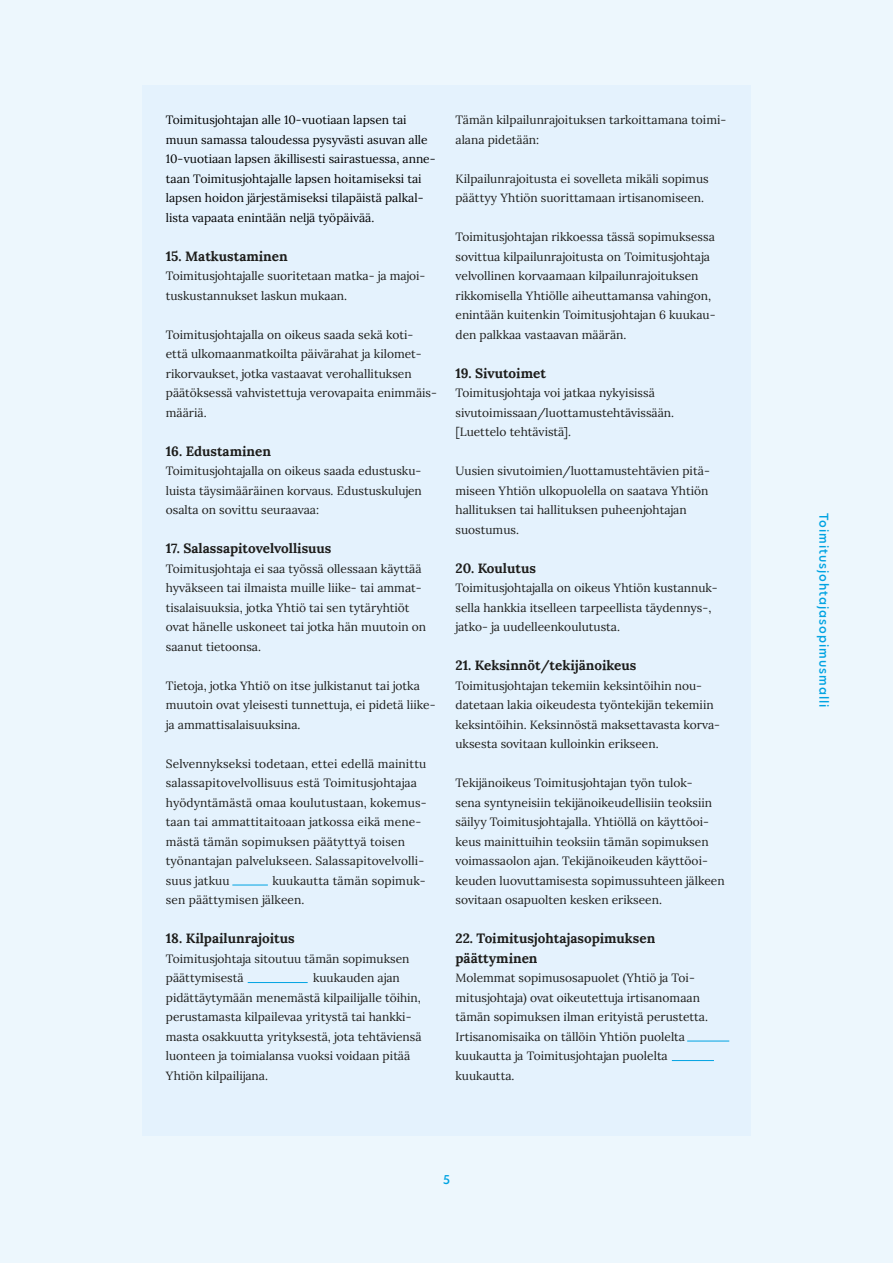
<style>
.page{position:relative;width:893px;height:1263px;background:#edf7fd}
.page>*{position:absolute;margin:0;border:0;box-sizing:border-box;transform-origin:0 0}
.Ala_ala_otsikko{font:700 13.5px "Lora";color:#1d1d1b}
.leipis_no_indent{font:12px/19.5px "Lora";color:#1d1d1b}
.leipis_no_indent-2{font:12px/19.5px "Lora";color:#000}
.t1{font:500 12px "Hero New";letter-spacing:.08em;color:#00a3e2}
</style>
<div class="page">
<div style="left:142px;top:85px;width:608px;height:1050px;background:#e4f2fd"></div>
<hr style="left:232px;top:885px;width:36px;height:1px;background:#00a3e2">
<hr style="left:248px;top:982px;width:60px;height:1px;background:#00a3e2">
<hr style="left:687px;top:1041px;width:42px;height:1px;background:#00a3e2">
<hr style="left:672px;top:1060px;width:42px;height:1px;background:#00a3e2">
<p class="leipis_no_indent-2" style="left:166px;top:109px;width:271px">Toimitusjohtajan alle 10-vuotiaan lapsen tai muun samassa taloudessa pysyvästi asuvan alle 10-vuotiaan lapsen äkillisesti sairastuessa, anne&shy;taan Toimitusjohtajalle lapsen hoitamiseksi tai lapsen hoidon järjestämiseksi tilapäistä palkal&shy;lista vapaata enintään neljä työpäivää.</p>
<p class="Ala_ala_otsikko" style="left:166px;top:244px;width:123px">15. Matkustaminen</p>
<p class="leipis_no_indent" style="left:166px;top:265px;width:261px">Toimitusjohtajalle suoritetaan matka- ja majoi&shy;tuskustannukset laskun mukaan.</p>
<p class="leipis_no_indent" style="left:166px;top:324px;width:273px">Toimitusjohtajalla on oikeus saada sekä koti&shy;että ulkomaanmatkoilta päivärahat ja kilomet&shy;rikorvaukset, jotka vastaavat verohallituksen päätöksessä vahvistettuja verovapaita enimmäis&shy;määriä.</p>
<p class="Ala_ala_otsikko" style="left:166px;top:439px;width:107px">16. Edustaminen</p>
<p class="leipis_no_indent" style="left:166px;top:460px;width:258px;text-align:justify">Toimitusjohtajalla on oikeus saada edustusku&shy;luista täysimääräinen korvaus. Edustuskulujen osalta on sovittu seuraavaa:</p>
<p class="Ala_ala_otsikko" style="left:166px;top:537px;width:167px">17. Salassapitovelvollisuus</p>
<p class="leipis_no_indent" style="left:166px;top:558px;width:262px">Toimitusjohtaja ei saa työssä ollessaan käyttää hyväkseen tai ilmaista muille liike- tai ammat&shy;tisalaisuuksia, jotka Yhtiö tai sen tytäryhtiöt ovat hänelle uskoneet tai jotka hän muutoin on saanut tietoonsa.</p>
<p class="leipis_no_indent" style="left:166px;top:675px;width:271px">Tietoja, jotka Yhtiö on itse julkistanut tai jotka muutoin ovat yleisesti tunnettuja, ei pidetä liike&shy;ja ammattisalaisuuksina.</p>
<p class="leipis_no_indent" style="left:166px;top:753px;width:262px">Selvennykseksi todetaan, ettei edellä mainittu salassapitovelvollisuus estä Toimitusjohtajaa hyödyntämästä omaa koulutustaan, kokemus&shy;taan tai ammattitaitoaan jatkossa eikä mene&shy;mästä tämän sopimuksen päätyttyä toisen työnantajan palvelukseen. Salassapitovelvolli&shy;suus jatkuu</p>
<p class="leipis_no_indent" style="left:166px;top:870px;width:261px;text-indent:107px">kuukautta tämän sopimuk&shy;sen päättymisen jälkeen.</p>
<p class="Ala_ala_otsikko" style="left:166px;top:927px;width:130px">18. Kilpailunrajoitus</p>
<p class="leipis_no_indent" style="left:166px;top:948px;width:245px">Toimitusjohtaja sitoutuu tämän sopimuksen päättymisestä</p>
<p class="leipis_no_indent" style="left:166px;top:967px;width:257px;text-indent:147px">kuukauden ajan pidättäytymään menemästä kilpailijalle töihin, perustamasta kilpailevaa yritystä tai hankki&shy;masta osakkuutta yrityksestä, jota tehtäviensä luonteen ja toimialansa vuoksi voidaan pitää Yhtiön kilpailijana.</p>
<p class="leipis_no_indent" style="left:455px;top:109px;width:272px">Tämän kilpailunrajoituksen tarkoittamana toimi&shy;alana pidetään:</p>
<p class="leipis_no_indent" style="left:455px;top:168px;width:255px">Kilpailunrajoitusta ei sovelleta mikäli sopimus päättyy Yhtiön suorittamaan irtisanomiseen.</p>
<p class="leipis_no_indent" style="left:455px;top:226px;width:262px">Toimitusjohtajan rikkoessa tässä sopimuksessa sovittua kilpailunrajoitusta on Toimitusjohtaja velvollinen korvaamaan kilpailunrajoituksen rikkomisella Yhtiölle aiheuttamansa vahingon, enintään kuitenkin Toimitusjohtajan 6 kuukau&shy;den palkkaa vastaavan määrän.</p>
<p class="Ala_ala_otsikko" style="left:455px;top:361px;width:92px">19. Sivutoimet</p>
<p class="leipis_no_indent" style="left:455px;top:382px;width:220px">Toimitusjohtaja voi jatkaa nykyisissä sivutoimissaan/luottamustehtävissään.</p>
<p class="leipis_no_indent" style="left:455px;top:421px;width:117px">[Luettelo tehtävistä].</p>
<p class="leipis_no_indent" style="left:455px;top:460px;width:256px">Uusien sivutoimien/luottamustehtävien pitä&shy;miseen Yhtiön ulkopuolella on saatava Yhtiön hallituksen tai hallituksen puheenjohtajan suostumus.</p>
<p class="Ala_ala_otsikko" style="left:455px;top:556px;width:82px">20. Koulutus</p>
<p class="leipis_no_indent" style="left:455px;top:577px;width:264px">Toimitusjohtajalla on oikeus Yhtiön kustannuk&shy;sella hankkia itselleen tarpeellista täydennys-, jatko- ja uudelleenkoulutusta.</p>
<p class="Ala_ala_otsikko" style="left:455px;top:654px;width:182px">21. Keksinnöt/tekijänoikeus</p>
<p class="leipis_no_indent" style="left:455px;top:675px;width:266px">Toimitusjohtajan tekemiin keksintöihin nou&shy;datetaan lakia oikeudesta työntekijän tekemiin keksintöihin. Keksinnöstä maksettavasta korva&shy;uksesta sovitaan kulloinkin erikseen.</p>
<p class="leipis_no_indent" style="left:455px;top:772px;width:271px">Tekijänoikeus Toimitusjohtajan työn tulok-<br>sena syntyneisiin tekijänoikeudellisiin teoksiin säilyy Toimitusjohtajalla. Yhtiöllä on käyttöoi&shy;keus mainittuihin teoksiin tämän sopimuksen voimassaolon ajan. Tekijänoikeuden käyttöoi&shy;keuden luovuttamisesta sopimussuhteen jälkeen sovitaan osapuolten kesken erikseen.</p>
<p class="Ala_ala_otsikko" style="left:455px;top:927px;width:201px">22. Toimitusjohtajasopimuksen</p>
<p class="Ala_ala_otsikko" style="left:455px;top:946px;width:84px">päättyminen</p>
<p class="leipis_no_indent" style="left:455px;top:967px;width:254px">Molemmat sopimusosapuolet (Yhtiö ja Toi&shy;mitusjohtaja) ovat oikeutettuja irtisanomaan tämän sopimuksen ilman erityistä perustetta.<br>Irtisanomisaika on tällöin Yhtiön puolelta kuukautta ja Toimitusjohtajan puolelta</p>
<p class="leipis_no_indent" style="left:455px;top:1065px;width:61px">kuukautta.</p>
<p class="t1" style="left:443px;top:1172px;width:8px">5</p>
<p class="t1" style="left:832px;top:513px;width:196px;rotate:90deg">Toimitusjohtajasopimusmalli</p>
</div>
